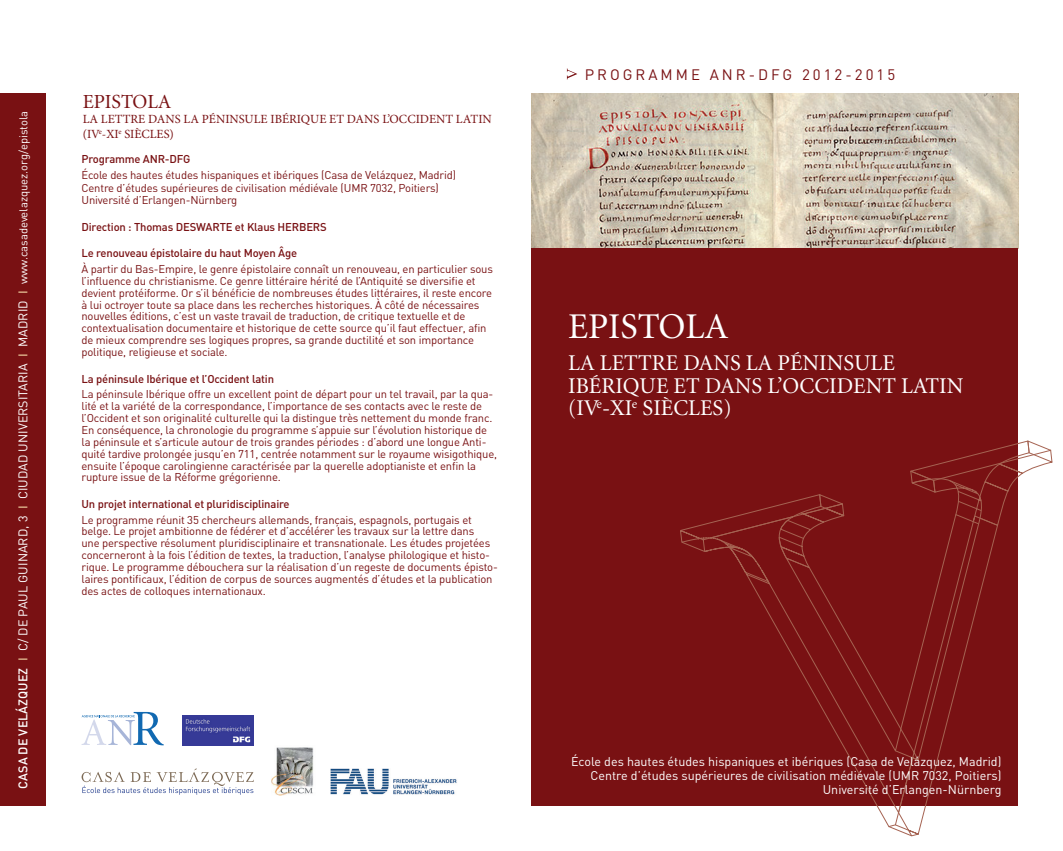
<style>
.page{position:relative;width:1063px;height:851px;background:#fff}
.page>*{position:absolute;margin:0;border:0;box-sizing:border-box;transform-origin:0 0}
.t1{font:36.25px "Minion LT";color:#fff}
.t2{font:22.5px/22.5px "Minion LT";color:#fff}
.t3{font:20px "Minion LT";color:#791113}
.t4{font:15px "DIN";letter-spacing:.2em;color:#791113}
.t5{font:12.5px/13.8px "DIN";color:#fff;text-align:right}
.t6{font:12.5px/15px "Minion Pro";color:#791113}
.t7{font:11.25px/11.9px "DIN";letter-spacing:-.015em;color:#791113}
.t8{font:500 11.25px "DIN";letter-spacing:-.015em;color:#791113}
.s1{font-weight:500}
.s2{font-weight:500;color:#ddb38b}
.s3{font-size:11.25px}
</style>
<div class="page">
<img style="left:531px;top:93px;width:487px;height:155px">
<div style="left:531px;top:248px;width:487px;height:557px;background:#791113"></div>
<svg style="left:912px;top:568px;width:106px;height:268px"></svg>
<svg style="left:888px;top:684px;width:24px;height:152px"></svg>
<svg style="left:697px;top:568px;width:202px;height:259px"></svg>
<svg style="left:680px;top:440px;width:373px;height:128px"></svg>
<div style="left:0;top:93px;width:45px;height:712px;background:#791113"></div>
<svg style="left:567px;top:68px;width:10px;height:12px"></svg>
<svg style="left:82px;top:711px;width:82px;height:34px"></svg>
<img style="left:183px;top:715px;width:70px;height:30px">
<img style="left:271px;top:747px;width:43px;height:48px">
<img style="left:331px;top:768px;width:126px;height:27px">
<svg style="left:82px;top:768px;width:172px;height:26px"></svg>
<p class="t5" style="left:16px;top:788px;width:679px;rotate:-90deg"><span class="s1">CASA DE VELÁZQUEZ</span> <span class="s2">I</span> C/ D E PAUL GUINARD , 3 <span class="s2">I</span> CIUDAD UNIVERSITARIA <span class="s2">I</span> MAD RID <span class="s2">I</span> <span class="s3">www.casadevelazquez.org/epistola</span></p>
<h3 class="t3" style="left:83px;top:92px;width:90px">EPISTOLA</h3>
<p class="t6" style="left:83px;top:112px;width:411px">LA LETTRE DANS LA PÉNINSULE IBÉRIQUE ET DANS L’OCCIDENT LATIN (IV<sup>e</sup>-XI<sup>e</sup> SIÈCLES)</p>
<p class="t8" style="left:81px;top:152px;width:110px">Programme ANR-DFG</p>
<p class="t7" style="left:81px;top:168px;width:376px;line-height:12.5px">École des hautes études hispaniques et ibériques (Casa de Velázquez, Madrid)<br>Centre d’études supérieures de civilisation médiévale (UMR 7032, Poitiers)<br>Université d’Erlangen-Nürnberg</p>
<p class="t8" style="left:81px;top:219px;width:247px">Direction : Thomas DESWARTE et Klaus HERBERS</p>
<p class="t8" style="left:81px;top:246px;width:217px">Le renouveau épistolaire du haut Moyen Âge</p>
<p class="t7" style="left:81px;top:262px;width:413px">À partir du Bas-Empire, le genre épistolaire connaît un renouveau, en particulier sous l’influence du christianisme. Ce genre littéraire hérité de l’Antiquité se diversifie et devient protéiforme. Or s’il bénéficie de nombreuses études littéraires, il reste encore à lui octroyer toute sa place dans les recherches historiques. À côté de nécessaires nouvelles éditions, c’est un vaste travail de traduction, de critique textuelle et de contextualisation documentaire et historique de cette source qu’il faut effectuer, afin de mieux comprendre ses logiques propres, sa grande ductilité et son importance politique, religieuse et sociale.</p>
<p class="t8" style="left:81px;top:371px;width:194px">La péninsule Ibérique et l’Occident latin</p>
<p class="t7" style="left:81px;top:388px;width:417px">La péninsule Ibérique offre un excellent point de départ pour un tel travail, par la qua&shy;lité et la variété de la correspondance, l’importance de ses contacts avec le reste de l’Occident et son originalité culturelle qui la distingue très nettement du monde franc.<br>En conséquence, la chronologie du programme s’appuie sur l’évolution historique de la péninsule et s’articule autour de trois grandes périodes : d’abord une longue Anti&shy;quité tardive prolongée jusqu’en 711, centrée notamment sur le royaume wisigothique, ensuite l’époque carolingienne caractérisée par la querelle adoptianiste et enfin la rupture issue de la Réforme grégorienne.</p>
<p class="t8" style="left:81px;top:496px;width:210px">Un projet international et pluridisciplinaire</p>
<p class="t7" style="left:81px;top:513px;width:418px">Le programme réunit 35 chercheurs allemands, français, espagnols, portugais et belge. Le projet ambitionne de fédérer et d’accélérer les travaux sur la lettre dans<br>une perspective résolument pluridisciplinaire et transnationale. Les études projetées concerneront à la fois l’édition de textes, la traduction, l’analyse philologique et histo&shy;rique. Le programme débouchera sur la réalisation d’un regeste de documents épisto&shy;laires pontificaux, l’édition de corpus de sources augmentés d’études et la publication des actes de colloques internationaux.</p>
<h3 class="t4" style="left:585px;top:65px;width:12px">pro</h3>
<h3 class="t4" style="left:623px;top:65px;width:27px">gramme</h3>
<h3 class="t4" style="left:710px;top:65px;width:13px">anr</h3>
<h3 class="t4" style="left:749px;top:65px;width:148px">-dfg 2012-2015</h3>
<h1 class="t1" style="left:568px;top:308px;width:161px">EPISTOLA</h1>
<h2 class="t2" style="left:568px;top:352px;width:397px">LA LETTRE DANS LA PÉNINSULE<br>IBÉRIQUE ET DANS L’OCCIDENT LATIN (IV<sup>e</sup>-XI<sup>e</sup> SIÈCLES)</h2>
<p class="t5" style="left:571px;top:754px;width:432px">École des hautes études hispaniques et ibériques (Casa de Velázquez, Madrid)<br>Centre d’études supérieures de civilisation médiévale (UMR 7032, Poitiers)<br>Université d’Erlangen-Nürnberg</p>
</div>
